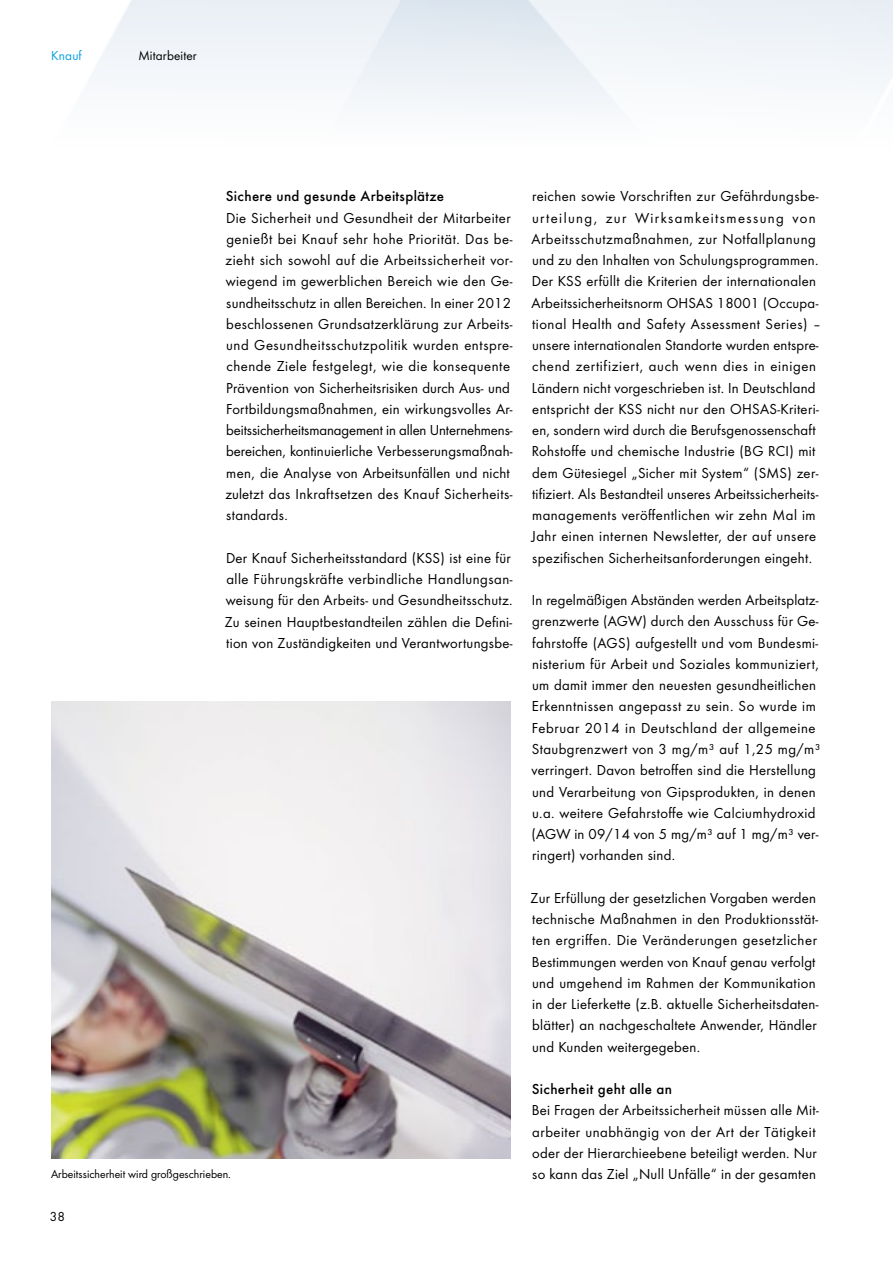
<style>
.page{position:relative;width:893px;height:1263px;background:#fff}
.page>*{position:absolute;margin:0;border:0;box-sizing:border-box;transform-origin:0 0}
.t1{font:15px/21.3px "Futura Boo";letter-spacing:.02em;color:#000}
.t2{font:500 15px "Futura";letter-spacing:.02em;color:#000}
.t3{font:13.5px "Futura Boo";letter-spacing:.01em;color:#000}
.t4{font:13.5px "Futura Boo";letter-spacing:.01em;color:#0ba1e2}
.t5{font:12px "Futura Boo";color:#000}
</style>
<div class="page">
<img style="left:51px;top:702px;width:459px;height:457px">
<p class="t4" style="left:51px;top:47px;width:32px">Knauf</p>
<p class="t3" style="left:138px;top:47px;width:60px">Mitarbeiter</p>
<p class="t2" style="left:226px;top:188px;width:220px">Sichere und gesunde Arbeitsplätze</p>
<p class="t1" style="left:225px;top:207px;width:289px">Die Sicherheit und Gesundheit der Mitarbeiter genießt bei Knauf sehr hohe Priorität. Das be&shy;zieht sich sowohl auf die Arbeitssicherheit vor&shy;wiegend im gewerblichen Bereich wie den Ge&shy;sundheitsschutz in allen Bereichen. In einer 2012 beschlossenen Grundsatzerklärung zur Arbeits&shy;und Gesundheitsschutzpolitik wurden entspre&shy;chende Ziele festgelegt, wie die konsequente Prävention von Sicherheitsrisiken durch Aus- und Fortbildungsmaßnahmen, ein wirkungsvolles Ar&shy;beitssicherheitsmanagement in allen Unternehmens&shy;bereichen, kontinuierliche Verbesserungsmaßnah&shy;men, die Analyse von Arbeitsunfällen und nicht zuletzt das Inkraftsetzen des Knauf Sicherheits&shy;standards.</p>
<p class="t1" style="left:225px;top:547px;width:289px;text-align:justify">Der Knauf Sicherheitsstandard (KSS) ist eine für alle Führungskräfte verbindliche Handlungsan&shy;weisung für den Arbeits- und Gesundheitsschutz.<br>Zu seinen Hauptbestandteilen zählen die Defini&shy;tion von Zuständigkeiten und Verantwortungsbe-</p>
<p class="t1" style="left:531px;top:186px;width:291px">reichen sowie Vorschriften zur Gefährdungsbe&shy;urteilung, zur Wirksamkeitsmessung von Arbeitsschutzmaßnahmen, zur Notfallplanung und zu den Inhalten von Schulungsprogrammen.<br>Der KSS erfüllt die Kriterien der internationalen Arbeitssicherheitsnorm OHSAS 18001 (Occupa&shy;tional Health and Safety Assessment Series) – unsere internationalen Standorte wurden entspre&shy;chend zertifiziert, auch wenn dies in einigen Ländern nicht vorgeschrieben ist. In Deutschland entspricht der KSS nicht nur den OHSAS-Kriteri&shy;en, sondern wird durch die Berufsgenossenschaft Rohstoffe und chemische Industrie (BG RCI) mit dem Gütesiegel „Sicher mit System“ (SMS) zer&shy;tifiziert. Als Bestandteil unseres Arbeitssicherheits&shy;managements veröffentlichen wir zehn Mal im Jahr einen internen Newsletter, der auf unsere spezifischen Sicherheitsanforderungen eingeht.</p>
<p class="t1" style="left:532px;top:589px;width:290px">In regelmäßigen Abständen werden Arbeitsplatz&shy;grenzwerte (AGW) durch den Ausschuss für Ge&shy;fahrstoffe (AGS) aufgestellt und vom Bundesmi&shy;nisterium für Arbeit und Soziales kommuniziert, um damit immer den neuesten gesundheitlichen Erkenntnissen angepasst zu sein. So wurde im Februar 2014 in Deutschland der allgemeine Staubgrenzwert von 3 mg/m³ auf 1,25 mg/m³ verringert. Davon betroffen sind die Herstellung und Verarbeitung von Gipsprodukten, in denen u.a. weitere Gefahrstoffe wie Calciumhydroxid (AGW in 09/14 von 5 mg/m³ auf 1 mg/m³ ver&shy;ringert) vorhanden sind.</p>
<p class="t1" style="left:531px;top:887px;width:289px">Zur Erfüllung der gesetzlichen Vorgaben werden technische Maßnahmen in den Produktionsstät&shy;ten ergriffen. Die Veränderungen gesetzlicher Bestimmungen werden von Knauf genau verfolgt und umgehend im Rahmen der Kommunikation in der Lieferkette (z.B. aktuelle Sicherheitsdaten&shy;blätter) an nachgeschaltete Anwender, Händler und Kunden weitergegeben.</p>
<p class="t2" style="left:532px;top:1080px;width:142px">Sicherheit geht alle an</p>
<p class="t1" style="left:532px;top:1100px;width:288px">Bei Fragen der Arbeitssicherheit müssen alle Mit&shy;arbeiter unabhängig von der Art der Tätigkeit oder der Hierarchieebene beteiligt werden. Nur</p>
<p class="t5" style="left:51px;top:1167px;width:181px">Arbeitssicherheit wird großgeschrieben.</p>
<p class="t1" style="left:532px;top:1163px;width:285px">so kann das Ziel „Null Unfälle“ in der gesamten</p>
<p class="t3" style="left:50px;top:1208px;width:17px">38</p>
</div>
